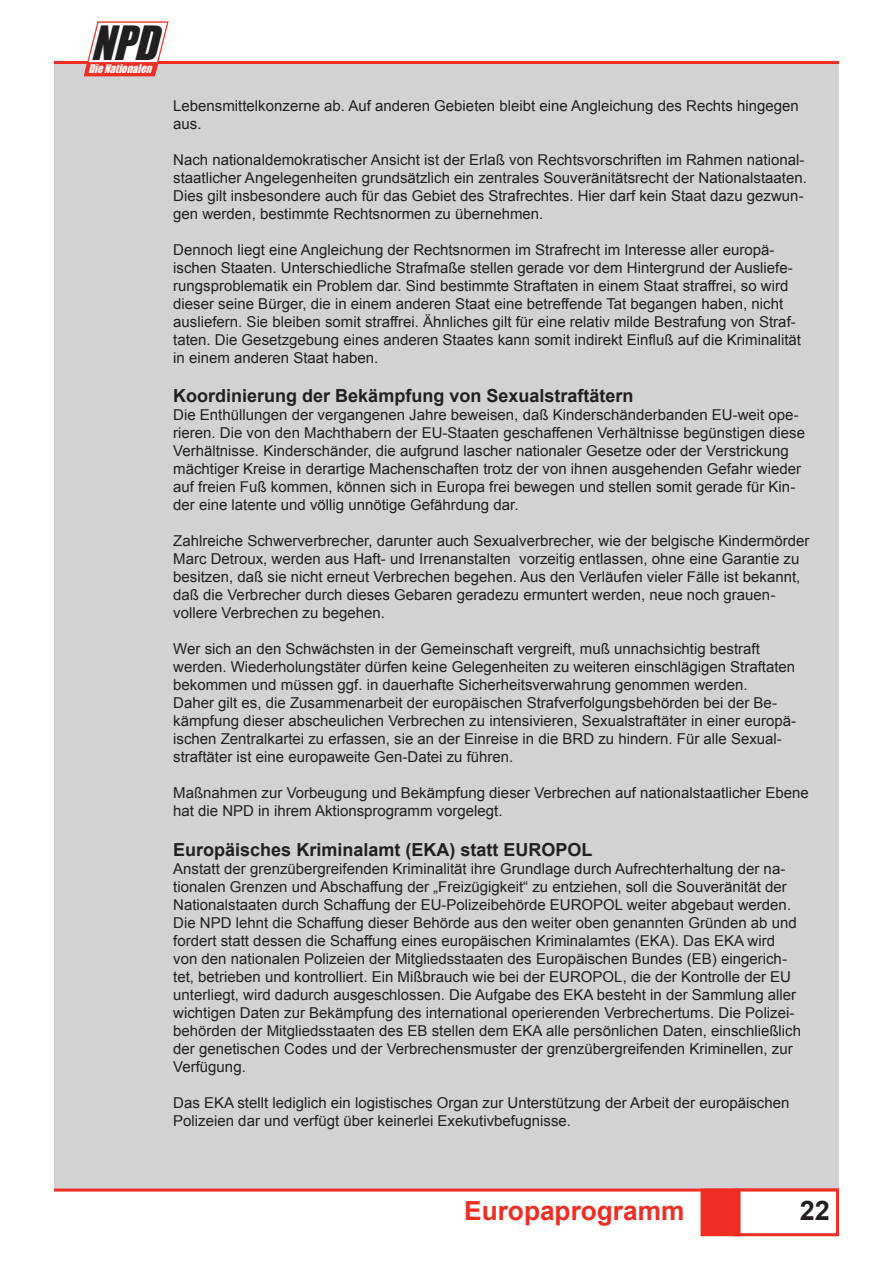
<style>
.page{position:relative;width:893px;height:1263px;background:#fff}
.page>*{position:absolute;margin:0;border:0;box-sizing:border-box;transform-origin:0 0}
.t1{font:italic 43.65px "Impact";color:#231f20;scale:.94 1}
.t2{font:700 27px "Arial";color:#231f20}
.t3{font:700 26.25px "Arial";color:#ee2e22}
.t4{font:700 18px "Arial";color:#231f20}
.t5{font:15px/18px "Arial";color:#231f20}
.t6{font:italic 11.1px "Impact";color:#fff;scale:.94 1}
</style>
<div class="page">
<div style="left:54px;top:64px;width:785px;height:1127px;background:#d1d2d4"></div>
<hr style="left:54px;top:61px;width:785px;height:3px;background:#ee2e22">
<svg style="left:83px;top:21px;width:86px;height:56px"></svg>
<hr style="left:54px;top:1188px;width:785px;height:3px;background:#ee2e22">
<div style="left:733px;top:1188px;width:106px;height:48px;border:3px solid #ee2e22"></div>
<div style="left:702px;top:1190px;width:37px;height:45px;background:#ee2e22"></div>
<div style="left:701px;top:1188px;width:39px;height:48px;border:3px solid #ee2e22"></div>
<h1 class="t1" style="left:91px;top:9px;width:89px">NPD</h1>
<p class="t6" style="left:88px;top:60px;width:73px">DieNationalen</p>
<p class="t5" style="left:173px;top:96px;width:627px">Lebensmittelkonzerne ab. Auf anderen Gebieten bleibt eine Angleichung des Rechts hingegen aus.</p>
<p class="t5" style="left:173px;top:150px;width:635px">Nach nationaldemokratischer Ansicht ist der Erlaß von Rechtsvorschriften im Rahmen national&shy;staatlicher Angelegenheiten grundsätzlich ein zentrales Souveränitätsrecht der Nationalstaaten.<br>Dies gilt insbesondere auch für das Gebiet des Strafrechtes. Hier darf kein Staat dazu gezwun&shy;gen werden, bestimmte Rechtsnormen zu übernehmen.</p>
<p class="t5" style="left:173px;top:240px;width:629px">Dennoch liegt eine Angleichung der Rechtsnormen im Strafrecht im Interesse aller europä&shy;ischen Staaten. Unterschiedliche Strafmaße stellen gerade vor dem Hintergrund der Ausliefe&shy;rungsproblematik ein Problem dar. Sind bestimmte Straftaten in einem Staat straffrei, so wird dieser seine Bürger, die in einem anderen Staat eine betreffende Tat begangen haben, nicht ausliefern. Sie bleiben somit straffrei. Ähnliches gilt für eine relativ milde Bestrafung von Straf&shy;taten. Die Gesetzgebung eines anderen Staates kann somit indirekt Einfluß auf die Kriminalität in einem anderen Staat haben.</p>
<p class="t4" style="left:173px;top:384px;width:462px">Koordinierung der Bekämpfung von Sexualstraftätern</p>
<p class="t5" style="left:173px;top:406px;width:633px">Die Enthüllungen der vergangenen Jahre beweisen, daß Kinderschänderbanden EU-weit ope&shy;rieren. Die von den Machthabern der EU-Staaten geschaffenen Verhältnisse begünstigen diese Verhältnisse. Kinderschänder, die aufgrund lascher nationaler Gesetze oder der Verstrickung mächtiger Kreise in derartige Machenschaften trotz der von ihnen ausgehenden Gefahr wieder auf freien Fuß kommen, können sich in Europa frei bewegen und stellen somit gerade für Kin&shy;der eine latente und völlig unnötige Gefährdung dar.</p>
<p class="t5" style="left:173px;top:532px;width:638px">Zahlreiche Schwerverbrecher, darunter auch Sexualverbrecher, wie der belgische Kindermörder Marc Detroux, werden aus Haft- und Irrenanstalten vorzeitig entlassen, ohne eine Garantie zu besitzen, daß sie nicht erneut Verbrechen begehen. Aus den Verläufen vieler Fälle ist bekannt, daß die Verbrecher durch dieses Gebaren geradezu ermuntert werden, neue noch grauen&shy;vollere Verbrechen zu begehen.</p>
<p class="t5" style="left:173px;top:640px;width:624px">Wer sich an den Schwächsten in der Gemeinschaft vergreift, muß unnachsichtig bestraft werden. Wiederholungstäter dürfen keine Gelegenheiten zu weiteren einschlägigen Straftaten bekommen und müssen ggf. in dauerhafte Sicherheitsverwahrung genommen werden.<br>Daher gilt es, die Zusammenarbeit der europäischen Strafverfolgungsbehörden bei der Be&shy;kämpfung dieser abscheulichen Verbrechen zu intensivieren, Sexualstraftäter in einer europä&shy;ischen Zentralkartei zu erfassen, sie an der Einreise in die BRD zu hindern. Für alle Sexual&shy;straftäter ist eine europaweite Gen-Datei zu führen.</p>
<p class="t5" style="left:173px;top:784px;width:637px">Maßnahmen zur Vorbeugung und Bekämpfung dieser Verbrechen auf nationalstaatlicher Ebene hat die NPD in ihrem Aktionsprogramm vorgelegt.</p>
<p class="t4" style="left:173px;top:838px;width:421px">Europäisches Kriminalamt (EKA) statt EUROPOL</p>
<p class="t5" style="left:173px;top:860px;width:629px">Anstatt der grenzübergreifenden Kriminalität ihre Grundlage durch Aufrechterhaltung der na&shy;tionalen Grenzen und Abschaffung der „Freizügigkeit“ zu entziehen, soll die Souveränität der Nationalstaaten durch Schaffung der EU-Polizeibehörde EUROPOL weiter abgebaut werden.<br>Die NPD lehnt die Schaffung dieser Behörde aus den weiter oben genannten Gründen ab und fordert statt dessen die Schaffung eines europäischen Kriminalamtes (EKA). Das EKA wird von den nationalen Polizeien der Mitgliedsstaaten des Europäischen Bundes (EB) eingerich&shy;tet, betrieben und kontrolliert. Ein Mißbrauch wie bei der EUROPOL, die der Kontrolle der EU unterliegt, wird dadurch ausgeschlossen. Die Aufgabe des EKA besteht in der Sammlung aller wichtigen Daten zur Bekämpfung des international operierenden Verbrechertums. Die Polizei&shy;behörden der Mitgliedsstaaten des EB stellen dem EKA alle persönlichen Daten, einschließlich der genetischen Codes und der Verbrechensmuster der grenzübergreifenden Kriminellen, zur Verfügung.</p>
<p class="t5" style="left:173px;top:1094px;width:618px">Das EKA stellt lediglich ein logistisches Organ zur Unterstützung der Arbeit der europäischen<br>Polizeien dar und verfügt über keinerlei Exekutivbefugnisse.</p>
<h3 class="t3" style="left:464px;top:1194px;width:222px">Europaprogramm</h3>
<h2 class="t2" style="left:800px;top:1193px;width:15px">22</h2>
</div>
